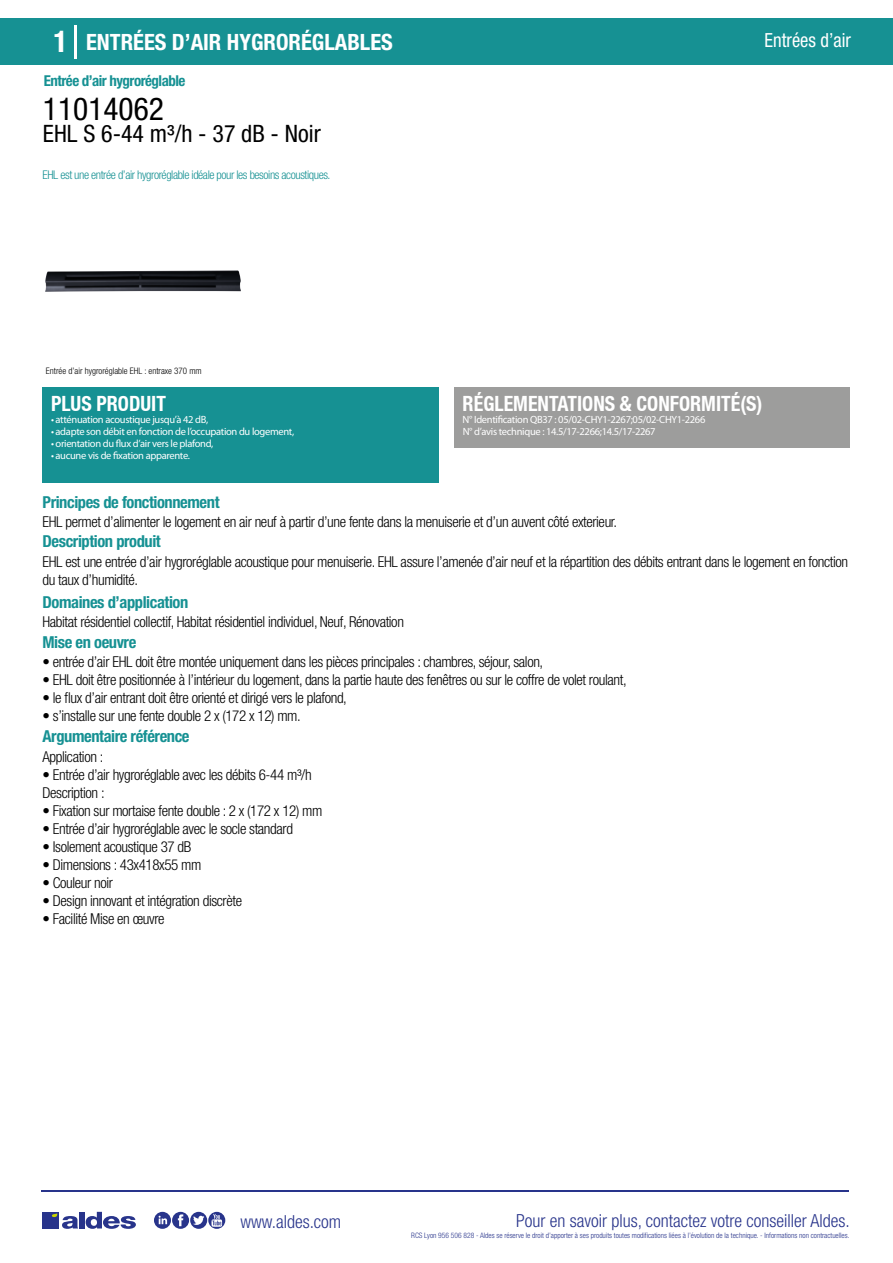
<style>
.page{position:relative;width:893px;height:1263px;background:#fff}
.page>*{position:absolute;margin:0;border:0;box-sizing:border-box;transform-origin:0 0}
.t1{font:condensed 31.5px "Helvetica Neue LT Std";color:#000}
.t2{font:condensed 24px "Helvetica Neue LT Std";color:#000}
.t3{font:700 condensed 22.5px "Helvetica Neue LT Std";color:#fff}
.t4{font:700 condensed 21px "Helvetica Neue";color:#fff;scale:.95 1}
.t5{font:condensed 19.5px "Helvetica Neue LT Std";color:#fff;scale:.95 1}
.t6{font:300 condensed 18px "Helvetica Neue";color:#28348b}
.t7{font:700 condensed 16.5px "Helvetica Neue LT Std";letter-spacing:-.025em;color:#169193}
.t8{font:300 condensed 15px/18px "Helvetica Neue LT Std";letter-spacing:-.025em;color:#000}
.t9{font:700 condensed 15px "Helvetica Neue LT Std";letter-spacing:-.035em;color:#169193}
.t10{font:300 condensed 12px "Helvetica Neue LT Std";letter-spacing:-.035em;color:#169193}
.t11{font:10.5px/12px "Myriad Pro";letter-spacing:-.03em;color:#fff}
.t12{font:300 condensed 9px "Helvetica Neue";color:#000}
.t13{font:300 condensed 7.5px "Helvetica Neue";color:#28348b}
.s1{font-size:30px}
</style>
<div class="page">
<div style="left:0;top:18px;width:893px;height:46px;background:#169193"></div>
<div style="left:454px;top:387px;width:396px;height:61px;background:#9d9d9c"></div>
<div style="left:43px;top:387px;width:396px;height:96px;background:#169193"></div>
<hr style="left:74px;top:25px;width:2px;height:33px;background:#fff">
<hr style="left:41px;top:1190px;width:808px;height:1px;background:#28348b">
<svg style="left:154px;top:1212px;width:71px;height:17px"></svg>
<div style="left:42px;top:1212px;width:17px;height:16px;background:#28348b"></div>
<div style="left:79px;top:1212px;width:5px;height:16px;background:#28348b"></div>
<svg style="left:86px;top:1212px;width:50px;height:17px"></svg>
<svg style="left:52px;top:1213px;width:26px;height:16px"></svg>
<h3 class="t3" style="left:54px;top:28px;width:341px"><span class="s1">1</span> ENTRÉES D’AIR HYGRORÉGLABLES</h3>
<h3 class="t5" style="left:765px;top:29px;width:92px">Entrées d’air</h3>
<p class="t9" style="left:44px;top:71px;width:143px">Entrée d’air hygroréglable</p>
<h1 class="t1" style="left:43px;top:91px;width:122px">11014062</h1>
<h2 class="t2" style="left:43px;top:120px;width:279px">EHL S 6-44 m³/h - 37 dB - Noir</h2>
<p class="t10" style="left:43px;top:167px;width:289px">EHL est une entrée d’air hygroréglable idéale pour les besoins acoustiques.</p>
<p class="t12" style="left:46px;top:365px;width:157px">Entrée d’air hygroréglable EHL : entraxe 370 mm</p>
<h3 class="t4" style="left:51px;top:391px;width:122px">PLUS PRODUIT</h3>
<p class="t11" style="left:51px;top:413px;width:159px">• atténuation acoustique jusqu’à 42 dB,</p>
<p class="t11" style="left:51px;top:425px;width:245px">• adapte son débit en fonction de l’occupation du logement,</p>
<p class="t11" style="left:51px;top:437px;width:164px">• orientation du flux d’air vers le plafond,</p>
<p class="t11" style="left:51px;top:449px;width:141px">• aucune vis de fixation apparente.</p>
<h3 class="t4" style="left:463px;top:391px;width:317px">RÉGLEMENTATIONS &amp; CONFORMITÉ(S)</h3>
<p class="t11" style="left:463px;top:413px;width:244px">N° Identification QB37 : 05/02-CHY1-2267;05/02-CHY1-2266<br>N° d’avis technique : 14.5/17-2266;14.5/17-2267</p>
<p class="t7" style="left:43px;top:492px;width:179px">Principes de fonctionnement</p>
<p class="t7" style="left:43px;top:531px;width:120px">Description produit</p>
<p class="t8" style="left:43px;top:513px;width:576px">EHL permet d’alimenter le logement en air neuf à partir d’une fente dans la menuiserie et d’un auvent côté exterieur.</p>
<p class="t8" style="left:43px;top:552px;width:807px">EHL est une entrée d’air hygroréglable acoustique pour menuiserie. EHL assure l’amenée d’air neuf et la répartition des débits entrant dans le logement en fonction du taux d’humidité.</p>
<p class="t8" style="left:43px;top:613px;width:363px">Habitat résidentiel collectif, Habitat résidentiel individuel, Neuf, Rénovation</p>
<p class="t8" style="left:43px;top:652px;width:502px">• entrée d’air EHL doit être montée uniquement dans les pièces principales : chambres, séjour, salon,</p>
<p class="t8" style="left:43px;top:670px;width:586px">• EHL doit être positionnée à l’intérieur du logement, dans la partie haute des fenêtres ou sur le coffre de volet roulant,</p>
<p class="t8" style="left:43px;top:688px;width:306px">• le flux d’air entrant doit être orienté et dirigé vers le plafond,</p>
<p class="t8" style="left:43px;top:706px;width:260px">• s’installe sur une fente double 2 x (172 x 12) mm.</p>
<p class="t7" style="left:43px;top:592px;width:147px">Domaines d’application</p>
<p class="t7" style="left:43px;top:632px;width:95px">Mise en oeuvre</p>
<p class="t7" style="left:43px;top:726px;width:149px">Argumentaire référence</p>
<p class="t8" style="left:43px;top:747px;width:62px">Application :</p>
<p class="t8" style="left:43px;top:765px;width:271px">• Entrée d’air hygroréglable avec les débits 6-44 m³/h<br>Description :</p>
<p class="t8" style="left:43px;top:801px;width:281px">• Fixation sur mortaise fente double : 2 x (172 x 12) mm</p>
<p class="t8" style="left:43px;top:819px;width:252px">• Entrée d’air hygroréglable avec le socle standard</p>
<p class="t8" style="left:43px;top:837px;width:150px">• Isolement acoustique 37 dB</p>
<p class="t8" style="left:43px;top:855px;width:160px">• Dimensions : 43x418x55 mm</p>
<p class="t8" style="left:43px;top:873px;width:72px">• Couleur noir</p>
<p class="t8" style="left:43px;top:891px;width:201px">• Design innovant et intégration discrète</p>
<p class="t8" style="left:43px;top:909px;width:124px">• Facilité Mise en œuvre</p>
<p class="t6" style="left:240px;top:1211px;width:102px">www.aldes.com</p>
<p class="t6" style="left:516px;top:1211px;width:335px">Pour en savoir plus, contactez votre conseiller Aldes.</p>
<p class="t13" style="left:411px;top:1230px;width:440px">RCS Lyon 956 506 828 - Aldes se réserve le droit d’apporter à ses produits toutes modifications liées à l’évolution de la technique. - Informations non contractuelles.</p>
</div>
